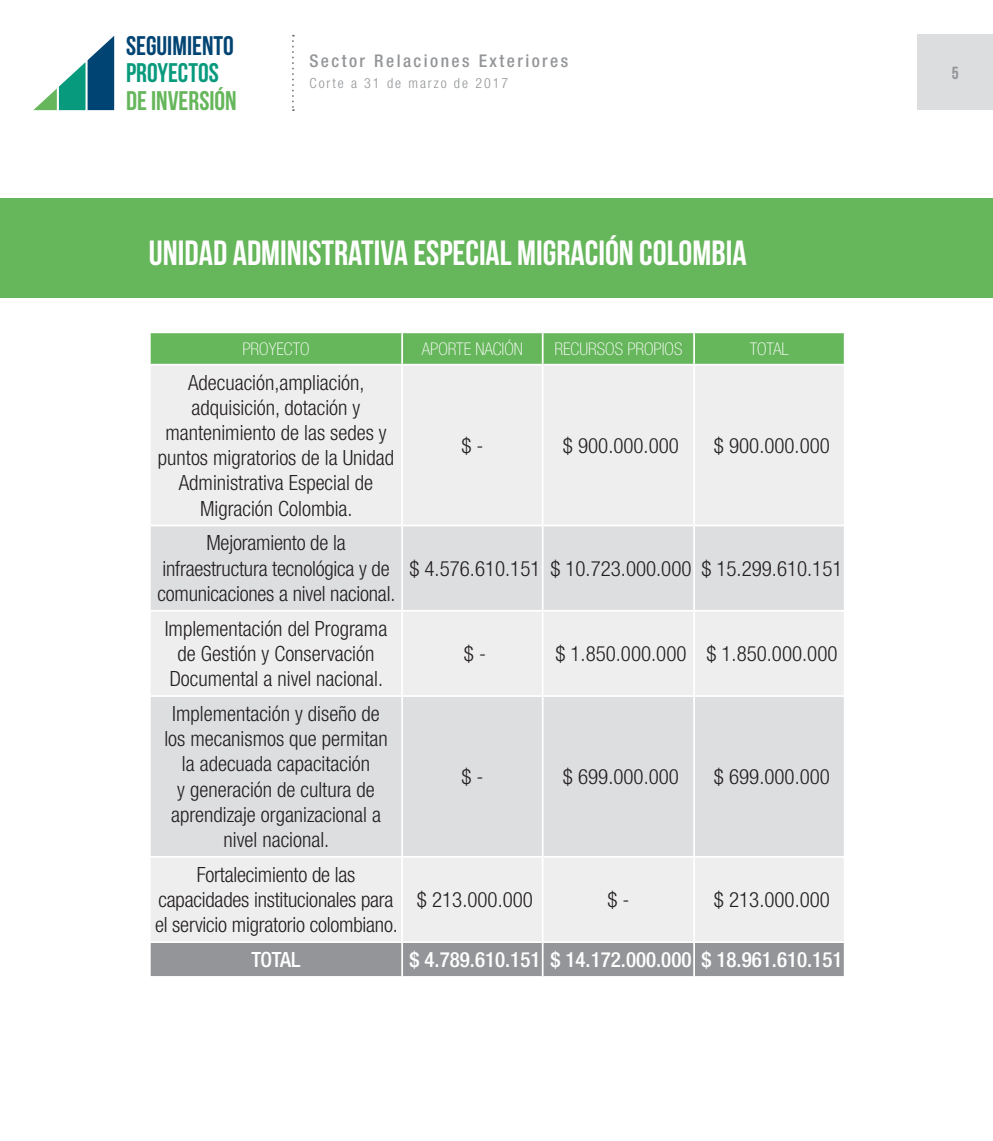
<style>
.page{position:relative;width:993px;height:1141px;background:#fff}
.page>*{position:absolute;margin:0;border:0;box-sizing:border-box;transform-origin:0 0}
.t1{font:35px "Bebas Neue";color:#fff}
.t2{font:26.95px "Bebas Neue";color:#004473}
.t3{font:26.95px "Bebas Neue";color:#66b65b}
.t4{font:26.95px "Bebas Neue";color:#079a7d}
.t5{font:300 condensed 21px/25.2px "Helvetica Neue LT Std";color:#231f20;text-align:center}
.t6{font:500 condensed 21px "Helvetica Neue LT Std";color:#fff}
.t7{font:100 condensed 17.5px "Helvetica Neue LT Std";color:#fff}
.t8{font:500 condensed 17.5px "Helvetica Neue LT Std";letter-spacing:.14em;color:#939598}
.t9{font:17.5px "Bebas Neue";color:#939598}
.t10{font:300 condensed 14px "Helvetica Neue LT Std";letter-spacing:.14em;color:#939598}
</style>
<div class="page">
<svg style="left:33px;top:36px;width:81px;height:74px"></svg>
<svg style="left:292px;top:35px;width:2px;height:76px"></svg>
<div style="left:917px;top:35px;width:75px;height:75px;background:#dcdddf"></div>
<div style="left:0;top:198px;width:992px;height:100px;background:#66b65b"></div>
<div style="left:151px;top:333px;width:692px;height:31px;background:#66b65b"></div>
<div style="left:151px;top:366px;width:692px;height:575px;background:#eeeeef"></div>
<svg style="left:151px;top:526px;width:692px;height:330px;background:#e1e2e3"></svg>
<div style="left:151px;top:943px;width:692px;height:33px;background:#939598"></div>
<hr style="left:401px;top:333px;width:2px;height:31px;background:#fff">
<hr style="left:541px;top:333px;width:2px;height:31px;background:#fff">
<hr style="left:693px;top:333px;width:1px;height:31px;background:#fff">
<hr style="left:401px;top:366px;width:2px;height:159px;background:#fff">
<hr style="left:541px;top:366px;width:2px;height:159px;background:#fff">
<hr style="left:693px;top:366px;width:1px;height:159px;background:#fff">
<hr style="left:149px;top:525px;width:253px;height:1px;background:#fff">
<hr style="left:402px;top:525px;width:140px;height:1px;background:#fff">
<hr style="left:401px;top:526px;width:2px;height:84px;background:#fff">
<hr style="left:542px;top:525px;width:152px;height:1px;background:#fff">
<hr style="left:541px;top:526px;width:2px;height:84px;background:#fff">
<hr style="left:694px;top:525px;width:151px;height:1px;background:#fff">
<hr style="left:693px;top:526px;width:1px;height:84px;background:#fff">
<hr style="left:149px;top:610px;width:253px;height:2px;background:#fff">
<hr style="left:402px;top:610px;width:140px;height:2px;background:#fff">
<hr style="left:401px;top:612px;width:2px;height:83px;background:#fff">
<hr style="left:542px;top:610px;width:152px;height:2px;background:#fff">
<hr style="left:541px;top:612px;width:2px;height:83px;background:#fff">
<hr style="left:694px;top:610px;width:151px;height:2px;background:#fff">
<hr style="left:693px;top:612px;width:1px;height:83px;background:#fff">
<hr style="left:149px;top:695px;width:253px;height:2px;background:#fff">
<hr style="left:402px;top:695px;width:140px;height:2px;background:#fff">
<hr style="left:401px;top:697px;width:2px;height:159px;background:#fff">
<hr style="left:542px;top:695px;width:152px;height:2px;background:#fff">
<hr style="left:541px;top:697px;width:2px;height:159px;background:#fff">
<hr style="left:694px;top:695px;width:151px;height:2px;background:#fff">
<hr style="left:693px;top:697px;width:1px;height:159px;background:#fff">
<hr style="left:149px;top:856px;width:253px;height:2px;background:#fff">
<hr style="left:402px;top:856px;width:140px;height:2px;background:#fff">
<hr style="left:401px;top:858px;width:2px;height:83px;background:#fff">
<hr style="left:542px;top:856px;width:152px;height:2px;background:#fff">
<hr style="left:541px;top:858px;width:2px;height:83px;background:#fff">
<hr style="left:694px;top:856px;width:151px;height:2px;background:#fff">
<hr style="left:693px;top:858px;width:1px;height:83px;background:#fff">
<hr style="left:401px;top:943px;width:2px;height:33px;background:#fff">
<hr style="left:541px;top:943px;width:2px;height:33px;background:#fff">
<hr style="left:693px;top:943px;width:1px;height:33px;background:#fff">
<p class="t2" style="left:126px;top:30px;width:109px">SEGUIMIENTO</p>
<p class="t4" style="left:126px;top:58px;width:94px">PROYECTOS</p>
<p class="t3" style="left:126px;top:86px;width:112px">DE INVERSIÓN</p>
<p class="t8" style="left:309px;top:51px;width:260px">Sector Relaciones Exteriores</p>
<p class="t10" style="left:309px;top:75px;width:200px">Corte a 31 de marzo de 2017</p>
<h1 class="t1" style="left:149px;top:233px;width:599px">UNIDAD ADMINISTRATIVA ESPECIAL MIGRACIÓN COLOMBIA</h1>
<p class="t7" style="left:242px;top:339px;width:69px">PROYECTO</p>
<p class="t7" style="left:421px;top:339px;width:103px">APORTE NACIÓN</p>
<p class="t7" style="left:554px;top:339px;width:129px">RECURSOS PROPIOS</p>
<p class="t7" style="left:749px;top:339px;width:41px">TOTAL</p>
<p class="t5" style="left:158px;top:369px;width:237px">Adecuación,ampliación, adquisición, dotación y mantenimiento de las sedes y puntos migratorios de la Unidad<br>Administrativa Especial de<br>Migración Colombia.</p>
<p class="t5" style="left:461px;top:432px;width:24px">$ -</p>
<p class="t5" style="left:562px;top:432px;width:117px">$ 900.000.000</p>
<p class="t5" style="left:713px;top:432px;width:117px">$ 900.000.000</p>
<p class="t5" style="left:157px;top:530px;width:239px">Mejoramiento de la infraestructura tecnológica y de comunicaciones a nivel nacional.</p>
<p class="t5" style="left:165px;top:615px;width:224px">Implementación del Programa de Gestión y Conservación<br>Documental a nivel nacional.</p>
<p class="t5" style="left:164px;top:701px;width:225px">Implementación y diseño de los mecanismos que permitan la adecuada capacitación<br>y generación de cultura de aprendizaje organizacional a nivel nacional.</p>
<p class="t5" style="left:155px;top:862px;width:244px">Fortalecimiento de las capacidades institucionales para el servicio migratorio colombiano.</p>
<p class="t5" style="left:409px;top:555px;width:434px">$ 4.576.610.151 $ 10.723.000.000 $ 15.299.610.151</p>
<p class="t5" style="left:464px;top:641px;width:24px">$ -</p>
<p class="t5" style="left:555px;top:641px;width:283px">$ 1.850.000.000 $ 1.850.000.000</p>
<p class="t5" style="left:461px;top:764px;width:24px">$ -</p>
<p class="t5" style="left:562px;top:764px;width:117px">$ 699.000.000</p>
<p class="t5" style="left:713px;top:764px;width:117px">$ 699.000.000</p>
<p class="t5" style="left:417px;top:887px;width:117px">$ 213.000.000</p>
<p class="t5" style="left:607px;top:887px;width:24px">$ -</p>
<p class="t5" style="left:713px;top:887px;width:117px">$ 213.000.000</p>
<p class="t6" style="left:251px;top:947px;width:50px">TOTAL</p>
<p class="t6" style="left:409px;top:947px;width:434px">$ 4.789.610.151 $ 14.172.000.000 $ 18.961.610.151</p>
<p class="t9" style="left:951px;top:63px;width:8px">5</p>
</div>
